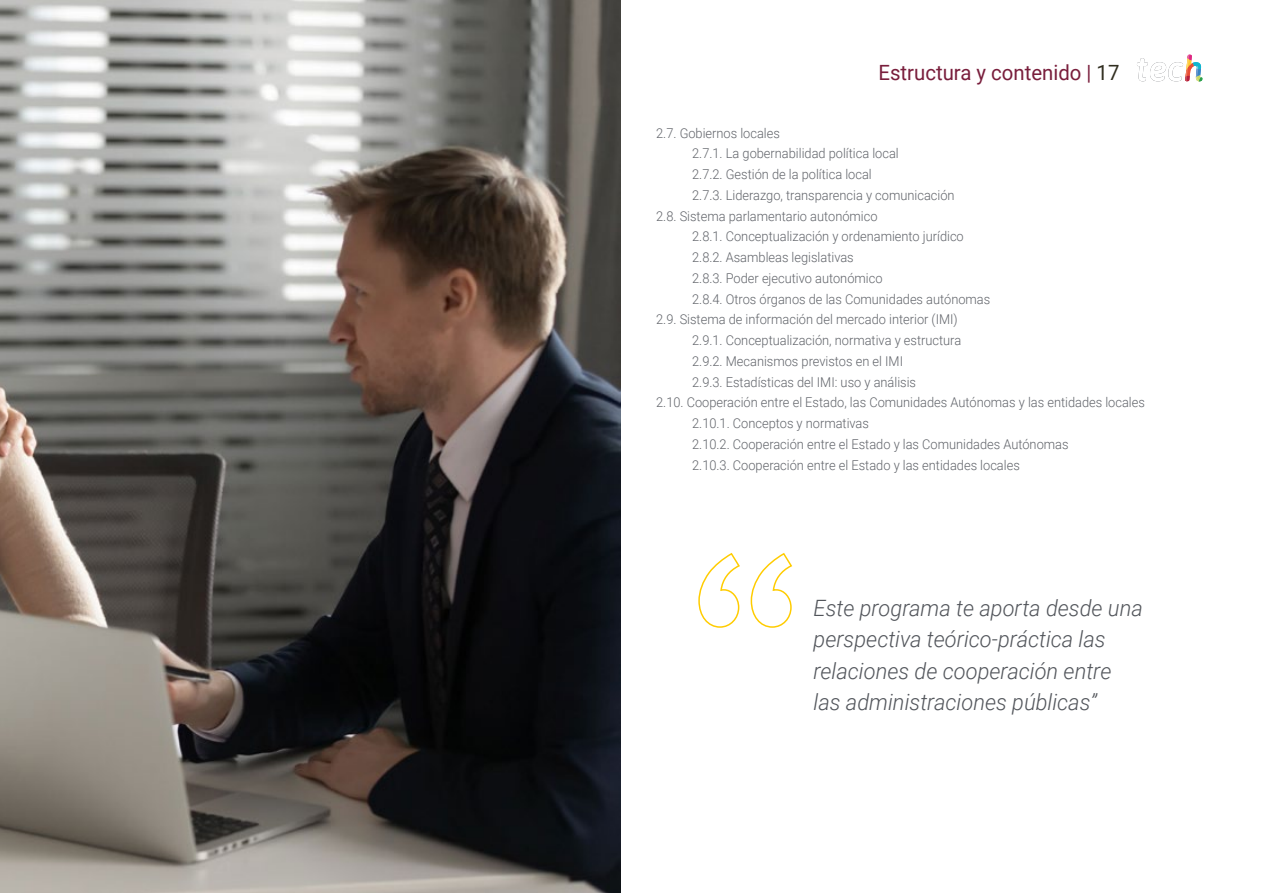
<style>
.page{position:relative;width:1263px;height:893px;background:#fff}
.page>*{position:absolute;margin:0;border:0;box-sizing:border-box;transform-origin:0 0}
.t1{font:italic 300 22.5px/31.5px "Roboto";color:#52555b}
.t2{font:21px "Roboto";color:#791e3c}
.t3{font:300 13.5px "Roboto";color:#61646a;scale:.95 1}
.s1{color:#312e20}
</style>
<div class="page">
<svg style="left:698px;top:552px;width:95px;height:76px"></svg>
<svg style="left:1137px;top:55px;width:65px;height:27px"></svg>
<img style="left:0;top:0;width:621px;height:893px">
<h2 class="t2" style="left:878px;top:57px;width:242px">Estructura y contenido | <span class="s1">17</span></h2>
<p class="t3" style="left:656px;top:123px;width:132px">2.7. Gobiernos locales</p>
<p class="t3" style="left:692px;top:144px;width:219px">2.7.1. La gobernabilidad política local</p>
<p class="t3" style="left:692px;top:165px;width:191px">2.7.2. Gestión de la política local</p>
<p class="t3" style="left:692px;top:186px;width:278px">2.7.3. Liderazgo, transparencia y comunicación</p>
<p class="t3" style="left:656px;top:206px;width:235px">2.8. Sistema parlamentario autonómico</p>
<p class="t3" style="left:692px;top:227px;width:287px">2.8.1. Conceptualización y ordenamiento jurídico</p>
<p class="t3" style="left:692px;top:248px;width:172px">2.8.2. Asambleas legislativas</p>
<p class="t3" style="left:692px;top:269px;width:202px">2.8.3. Poder ejecutivo autonómico</p>
<p class="t3" style="left:692px;top:289px;width:315px">2.8.4. Otros órganos de las Comunidades autónomas</p>
<p class="t3" style="left:656px;top:310px;width:319px">2.9. Sistema de información del mercado interior (IMI)</p>
<p class="t3" style="left:692px;top:331px;width:285px">2.9.1. Conceptualización, normativa y estructura</p>
<p class="t3" style="left:692px;top:352px;width:223px">2.9.2. Mecanismos previstos en el IMI</p>
<p class="t3" style="left:692px;top:372px;width:237px">2.9.3. Estadísticas del IMI: uso y análisis</p>
<p class="t3" style="left:656px;top:393px;width:516px">2.10. Cooperación entre el Estado, las Comunidades Autónomas y las entidades locales</p>
<p class="t3" style="left:692px;top:414px;width:188px">2.10.1. Conceptos y normativas</p>
<p class="t3" style="left:692px;top:435px;width:398px">2.10.2. Cooperación entre el Estado y las Comunidades Autónomas</p>
<p class="t3" style="left:692px;top:455px;width:346px">2.10.3. Cooperación entre el Estado y las entidades locales</p>
<h1 class="t1" style="left:813px;top:591px;width:331px">Este programa te aporta desde una perspectiva teórico-práctica las relaciones de cooperación entre las administraciones públicas”</h1>
</div>
